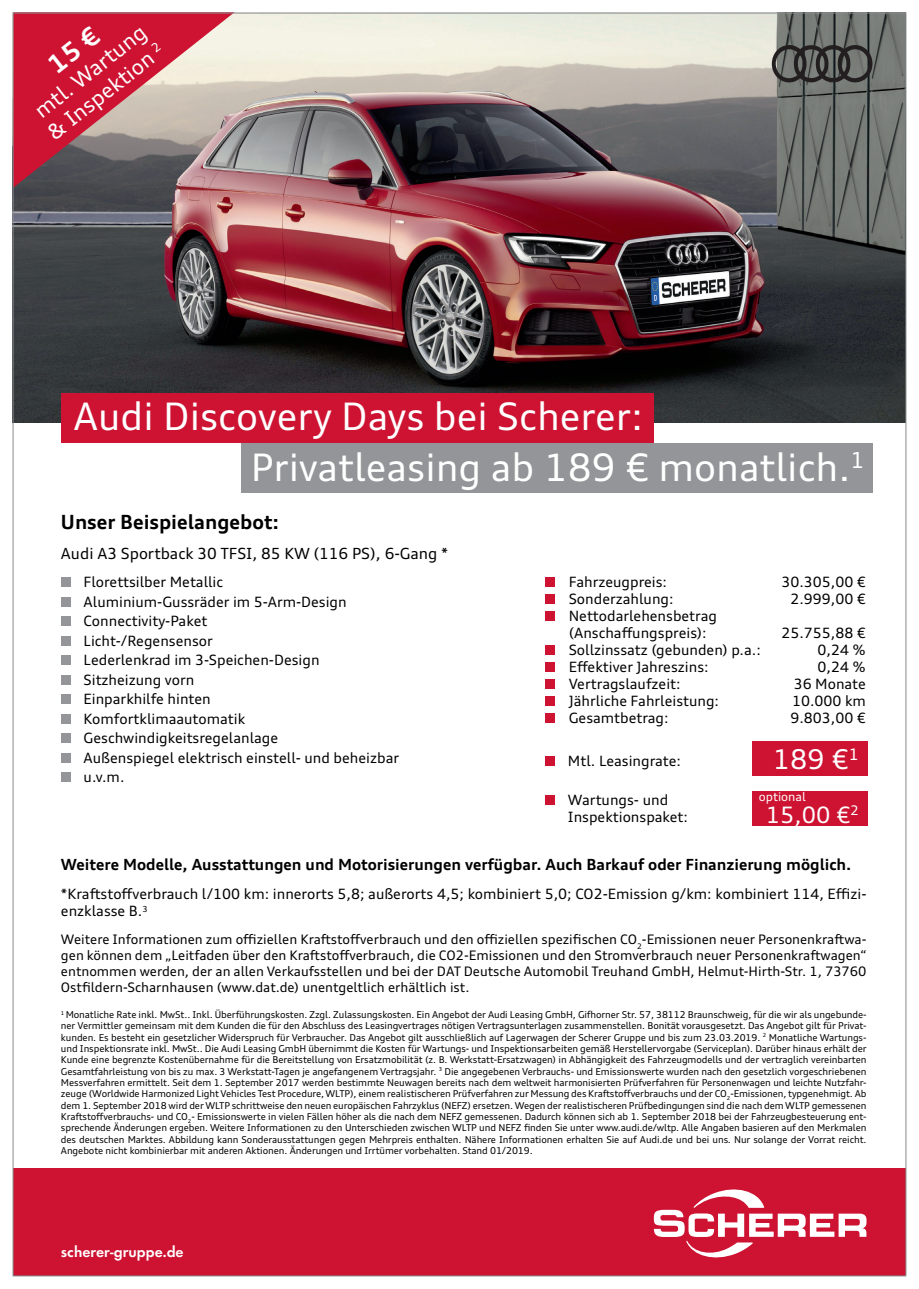
<style>
.page{position:relative;width:919px;height:1289px;background:#fff}
.page>*{position:absolute;margin:0;border:0;box-sizing:border-box;transform-origin:0 0}
.t1{font:37.8px "Audi Type";color:#fff}
.t2{font:27.15px "Audi Type";color:#fff}
.t3{font:22.65px "Audi Type";color:#fff}
.t4{font:21.15px/25.3px "Audi Type";color:#fff}
.t5{font:700 19.5px "Audi Type";color:#000}
.t6{font:600 15.6px "Futura T";color:#fff}
.t7{font:700 15.3px "Audi Type";color:#000}
.t8{font:15.3px "Audi Type";color:#000}
.t9{font:14.25px/19.5px "Audi Type";color:#000}
.t10{font:13.05px/15.8px "Audi Type";color:#000;text-align:justify}
.t11{font:12px "Audi Type";color:#fff}
.t12{font:9.45px/11.4px "Audi Type";letter-spacing:-.01em;color:#000;text-align:justify}
</style>
<div class="page">
<img style="left:15px;top:15px;width:889px;height:407px">
<div style="left:13px;top:1168px;width:892px;height:108px;background:#cd1331"></div>
<div style="left:61px;top:577px;width:10px;height:10px;background:#939598"></div>
<div style="left:61px;top:597px;width:10px;height:9px;background:#939598"></div>
<div style="left:61px;top:616px;width:10px;height:10px;background:#939598"></div>
<div style="left:61px;top:636px;width:10px;height:9px;background:#939598"></div>
<div style="left:61px;top:655px;width:10px;height:10px;background:#939598"></div>
<div style="left:61px;top:675px;width:10px;height:9px;background:#939598"></div>
<div style="left:61px;top:694px;width:10px;height:10px;background:#939598"></div>
<div style="left:61px;top:714px;width:10px;height:9px;background:#939598"></div>
<div style="left:61px;top:733px;width:10px;height:10px;background:#939598"></div>
<div style="left:61px;top:753px;width:10px;height:9px;background:#939598"></div>
<div style="left:61px;top:772px;width:10px;height:10px;background:#939598"></div>
<div style="left:240px;top:442px;width:632px;height:50px;background:#939598"></div>
<svg style="left:653px;top:1189px;width:213px;height:69px"></svg>
<svg style="left:771px;top:44px;width:101px;height:40px;background:#555654"></svg>
<div style="left:544px;top:577px;width:10px;height:10px;background:#cd1331"></div>
<div style="left:544px;top:594px;width:10px;height:10px;background:#cd1331"></div>
<div style="left:544px;top:611px;width:10px;height:10px;background:#cd1331"></div>
<div style="left:544px;top:645px;width:10px;height:10px;background:#cd1331"></div>
<div style="left:544px;top:662px;width:10px;height:10px;background:#cd1331"></div>
<div style="left:544px;top:679px;width:10px;height:10px;background:#cd1331"></div>
<div style="left:544px;top:696px;width:10px;height:10px;background:#cd1331"></div>
<div style="left:544px;top:713px;width:10px;height:10px;background:#cd1331"></div>
<div style="left:752px;top:741px;width:115px;height:35px;background:#cd1331"></div>
<div style="left:544px;top:756px;width:10px;height:9px;background:#cd1331"></div>
<div style="left:752px;top:791px;width:115px;height:34px;background:#cd1331"></div>
<div style="left:544px;top:794px;width:10px;height:10px;background:#cd1331"></div>
<div style="left:61px;top:393px;width:592px;height:49px;background:#cd1331"></div>
<svg style="left:13px;top:12px;width:221px;height:176px;background:#b85965"></svg>
<h3 class="t4" style="left:26px;top:105px;width:143px;rotate:-38deg">mtl. Wartung &amp; Inspektion <sup>2</sup></h3>
<h1 class="t1" style="left:73px;top:393px;width:571px">Audi Discovery Days bei Scherer:</h1>
<h1 class="t1" style="left:251px;top:444px;width:615px">Privatleasing ab 189 € monatlich.<sup>1</sup></h1>
<h3 class="t5" style="left:61px;top:510px;width:219px">Unser Beispielangebot:</h3>
<h3 class="t8" style="left:61px;top:544px;width:389px">Audi A3 Sportback 30 TFSI, 85 KW (116 PS), 6-Gang *</h3>
<p class="t9" style="left:84px;top:572px;width:317px">Florettsilber Metallic<br>Aluminium-Gussräder im 5-Arm-Design<br>Connectivity-Paket<br>Licht-/Regensensor<br>Lederlenkrad im 3-Speichen-Design<br>Sitzheizung vorn<br>Einparkhilfe hinten<br>Komfortklimaautomatik<br>Geschwindigkeitsregelanlage<br>Außenspiegel elektrisch einstell- und beheizbar u.v.m.</p>
<h3 class="t9" style="left:568px;top:572px;width:100px">Fahrzeugpreis:</h3>
<h3 class="t9" style="left:781px;top:572px;width:86px">30.305,00 €</h3>
<h3 class="t9" style="left:568px;top:589px;width:106px">Sonderzahlung:</h3>
<h3 class="t9" style="left:790px;top:589px;width:77px">2.999,00 €</h3>
<h3 class="t9" style="left:568px;top:607px;width:150px;line-height:17px">Nettodarlehensbetrag (Anschaffungspreis):</h3>
<h3 class="t9" style="left:781px;top:623px;width:86px">25.755,88 €</h3>
<h3 class="t9" style="left:568px;top:640px;width:194px">Sollzinssatz (gebunden) p.a.:</h3>
<h3 class="t9" style="left:817px;top:640px;width:50px">0,24 %</h3>
<h3 class="t9" style="left:568px;top:657px;width:141px">Effektiver Jahreszins:</h3>
<h3 class="t9" style="left:817px;top:657px;width:50px">0,24 %</h3>
<h3 class="t9" style="left:568px;top:674px;width:113px">Vertragslaufzeit:</h3>
<h3 class="t9" style="left:793px;top:674px;width:74px">36 Monate</h3>
<h3 class="t9" style="left:568px;top:691px;width:152px">Jährliche Fahrleistung:</h3>
<h3 class="t9" style="left:792px;top:691px;width:75px">10.000 km</h3>
<h3 class="t9" style="left:568px;top:708px;width:101px">Gesamtbetrag:</h3>
<h3 class="t9" style="left:790px;top:708px;width:77px">9.803,00 €</h3>
<h3 class="t9" style="left:568px;top:750px;width:115px">Mtl. Leasingrate:</h3>
<h2 class="t2" style="left:772px;top:742px;width:87px">189 €<sup>1</sup></h2>
<h3 class="t9" style="left:568px;top:790px;width:122px;line-height:17px">Wartungs- und<br>Inspektionspaket:</h3>
<h3 class="t3" style="left:765px;top:800px;width:94px">15,00 €<sup>2</sup></h3>
<p class="t11" style="left:758px;top:789px;width:49px">optional</p>
<h3 class="t7" style="left:61px;top:855px;width:791px">Weitere Modelle, Ausstattungen und Motorisierungen verfügbar. Auch Barkauf oder Finanzierung möglich.</h3>
<h3 class="t9" style="left:61px;top:885px;width:807px;line-height:17px">*Kraftstoffverbrauch l/100 km: innerorts 5,8; außerorts 4,5; kombiniert 5,0; CO2-Emission g/km: kombiniert 114, Effizi&shy;enzklasse B.<sup>3</sup></h3>
<p class="t10" style="left:61px;top:931px;width:807px">Weitere Informationen zum offiziellen Kraftstoffverbrauch und den offiziellen spezifischen CO<sub>2</sub>-Emissionen neuer Personenkraftwa&shy;gen können dem „Leitfaden über den Kraftstoffverbrauch, die CO2-Emissionen und den Stromverbrauch neuer Personenkraftwagen“ entnommen werden, der an allen Verkaufsstellen und bei der DAT Deutsche Automobil Treuhand GmbH, Helmut-Hirth-Str. 1, 73760<br>Ostfildern-Scharnhausen (www.dat.de) unentgeltlich erhältlich ist.</p>
<p class="t12" style="left:61px;top:1008px;width:807px"><sup>1</sup> Monatliche Rate inkl. MwSt.. Inkl. Überführungskosten. Zzgl. Zulassungskosten. Ein Angebot der Audi Leasing GmbH, Gifhorner Str. 57, 38112 Braunschweig, für die wir als ungebunde&shy;ner Vermittler gemeinsam mit dem Kunden die für den Abschluss des Leasingvertrages nötigen Vertragsunterlagen zusammenstellen. Bonität vorausgesetzt. Das Angebot gilt für Privat&shy;kunden. Es besteht ein gesetzlicher Widerspruch für Verbraucher. Das Angebot gilt ausschließlich auf Lagerwagen der Scherer Gruppe und bis zum 23.03.2019. <sup>2</sup> Monatliche Wartungs&shy;und Inspektionsrate inkl. MwSt.. Die Audi Leasing GmbH übernimmt die Kosten für Wartungs- und Inspektionsarbeiten gemäß Herstellervorgabe (Serviceplan). Darüber hinaus erhält der Kunde eine begrenzte Kostenübernahme für die Bereitstellung von Ersatzmobilität (z. B. Werkstatt-Ersatzwagen) in Abhängigkeit des Fahrzeugmodells und der vertraglich vereinbarten Gesamtfahrleistung von bis zu max. 3 Werkstatt-Tagen je angefangenem Vertragsjahr. <sup>3</sup> Die angegebenen Verbrauchs- und Emissionswerte wurden nach den gesetzlich vorgeschriebenen Messverfahren ermittelt. Seit dem 1. September 2017 werden bestimmte Neuwagen bereits nach dem weltweit harmonisierten Prüfverfahren für Personenwagen und leichte Nutzfahr&shy;zeuge (Worldwide Harmonized Light Vehicles Test Procedure, WLTP), einem realistischeren Prüfverfahren zur Messung des Kraftstoffverbrauchs und der CO<sub>2</sub>-Emissionen, typgenehmigt. Ab dem 1. September 2018 wird der WLTP schrittweise den neuen europäischen Fahrzyklus (NEFZ) ersetzen. Wegen der realistischeren Prüfbedingungen sind die nach dem WLTP gemessenen Kraftstoffverbrauchs- und CO<sub>2</sub>- Emissionswerte in vielen Fällen höher als die nach dem NEFZ gemessenen. Dadurch können sich ab 1. September 2018 bei der Fahrzeugbesteuerung ent&shy;sprechende Änderungen ergeben. Weitere Informationen zu den Unterschieden zwischen WLTP und NEFZ finden Sie unter www.audi.de/wltp. Alle Angaben basieren auf den Merkmalen des deutschen Marktes. Abbildung kann Sonderausstattungen gegen Mehrpreis enthalten. Nähere Informationen erhalten Sie auf Audi.de und bei uns. Nur solange der Vorrat reicht.<br>Angebote nicht kombinierbar mit anderen Aktionen. Änderungen und Irrtümer vorbehalten. Stand 01/2019.</p>
<h3 class="t6" style="left:61px;top:1242px;width:124px">scherer-gruppe.de</h3>
</div>
